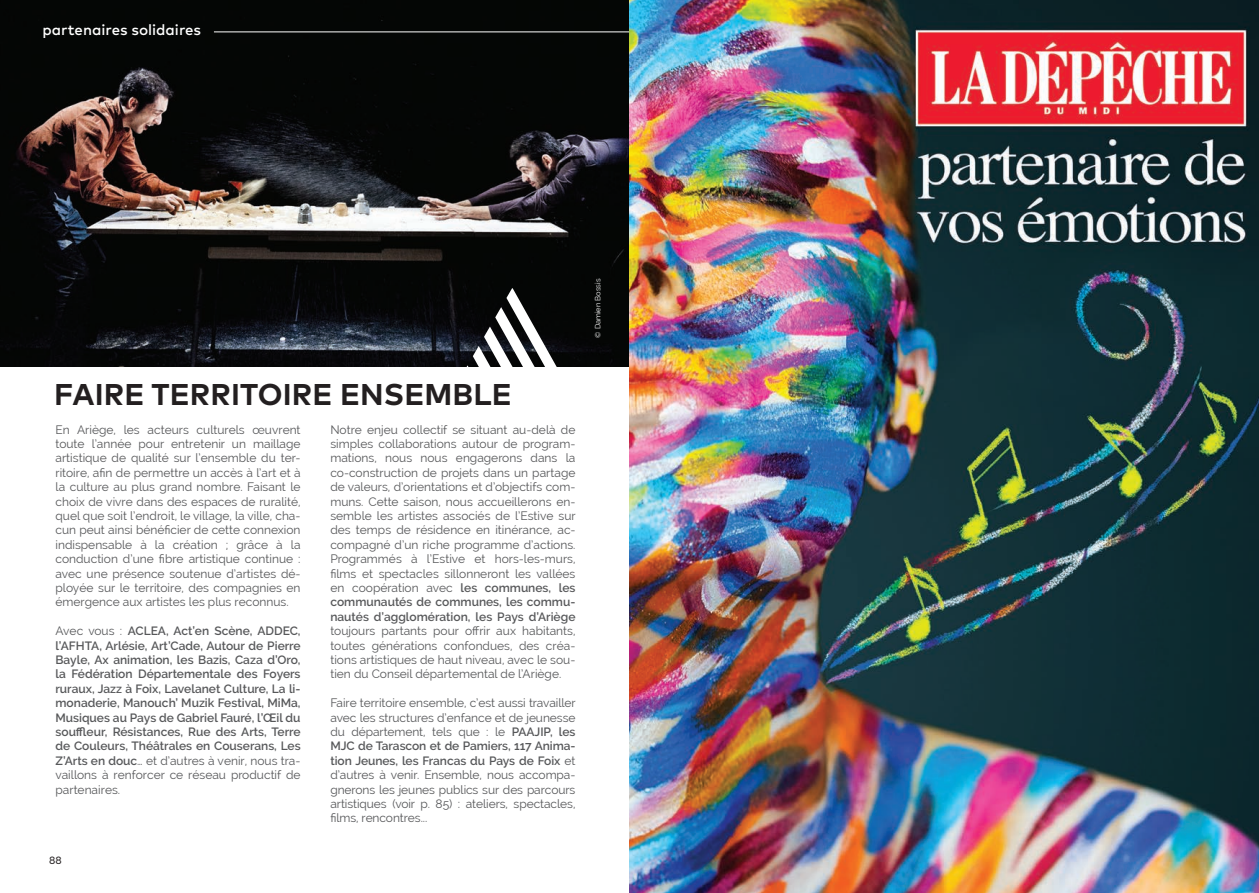
<style>
.page{position:relative;width:1259px;height:893px;background:#fff}
.page>*{position:absolute;margin:0;border:0;box-sizing:border-box;transform-origin:0 0}
.t1{font:700 30px "Mark Pro";letter-spacing:.005em;color:#231f20}
.t2{font:500 15px "Mark Pro";color:#fff}
.t3{font:12px/14.4px "Raleway";color:#57585a;text-align:justify}
.t4{font:600 12px/14.4px "Raleway";color:#57585a;text-align:justify}
.t5{font:500 10.5px "Raleway";color:#231f20}
.t6{font:7.5px "Raleway";color:#fff}
.s1{font-weight:400}
.s2{font-weight:600}
</style>
<div class="page">
<img style="left:0;top:0;width:629px;height:366px">
<hr style="left:214px;top:32px;width:415px;height:1px;background:#fff">
<img style="left:629px;top:0;width:630px;height:893px">
<svg style="left:462px;top:288px;width:99px;height:79px"></svg>
<p class="t2" style="left:43px;top:19px;width:160px">partenaires solidaires</p>
<h1 class="t1" style="left:54px;top:371px;width:459px">FAIRE TERRITOIRE ENSEMBLE</h1>
<p class="t3" style="left:55px;top:422px;width:247px">En Ariège, les acteurs culturels œuvrent toute l’année pour entretenir un maillage artistique de qualité sur l’ensemble du ter&shy;ritoire, afin de permettre un accès à l’art et à la culture au plus grand nombre. Faisant le choix de vivre dans des espaces de ruralité, quel que soit l’endroit, le village, la ville, cha&shy;cun peut ainsi bénéficier de cette connexion indispensable à la création ; grâce à la conduction d’une fibre artistique continue : avec une présence soutenue d’artistes dé&shy;ployée sur le territoire, des compagnies en émergence aux artistes les plus reconnus.</p>
<p class="t4" style="left:55px;top:624px;width:247px"><span class="s1">Avec vous :</span> ACLEA, Act’en Scène, ADDEC, l’AFHTA, Arlésie, Art’Cade, Autour de Pierre Bayle, Ax animation, les Bazis, Caza d’Oro, la Fédération Départementale des Foyers ruraux, Jazz à Foix, Lavelanet Culture, La li&shy;monaderie, Manouch’ Muzik Festival, MiMa, Musiques au Pays de Gabriel Fauré, l’Œil du souffleur, Résistances, Rue des Arts, Terre de Couleurs, Théâtrales en Couserans, Les Z’Arts en douc<span class="s1">… et d’autres à venir, nous tra&shy;vaillons à renforcer ce réseau productif de partenaires.</span></p>
<p class="t5" style="left:49px;top:855px;width:14px">88</p>
<p class="t3" style="left:330px;top:422px;width:247px">Notre enjeu collectif se situant au-delà de simples collaborations autour de program&shy;mations, nous nous engagerons dans la co-construction de projets dans un partage de valeurs, d’orientations et d’objectifs com&shy;muns. Cette saison, nous accueillerons en&shy;semble les artistes associés de l’Estive sur des temps de résidence en itinérance, ac&shy;compagné d’un riche programme d’actions.<br>Programmés à l’Estive et hors-les-murs, films et spectacles sillonneront les vallées en coopération avec <span class="s2">les communes, les communautés de communes, les commu&shy;nautés d’agglomération, les Pays d’Ariège</span></p>
<p class="t3" style="left:330px;top:624px;width:247px">toujours partants pour offrir aux habitants, toutes générations confondues, des créa&shy;tions artistiques de haut niveau, avec le sou&shy;tien du Conseil départemental de l’Ariège.</p>
<p class="t3" style="left:330px;top:696px;width:247px">Faire territoire ensemble, c’est aussi travailler avec les structures d’enfance et de jeunesse du département, tels que : le <span class="s2">PAAJIP, les MJC de Tarascon et de Pamiers, 117 Anima&shy;tion Jeunes, les Francas du Pays de Foix</span> et d’autres à venir. Ensemble, nous accompa&shy;gnerons les jeunes publics sur des parcours artistiques (voir p. 85) : ateliers, spectacles, films, rencontres...</p>
<p class="t6" style="left:593px;top:338px;width:60px;rotate:-90deg">© Damien Bossis</p>
</div>
